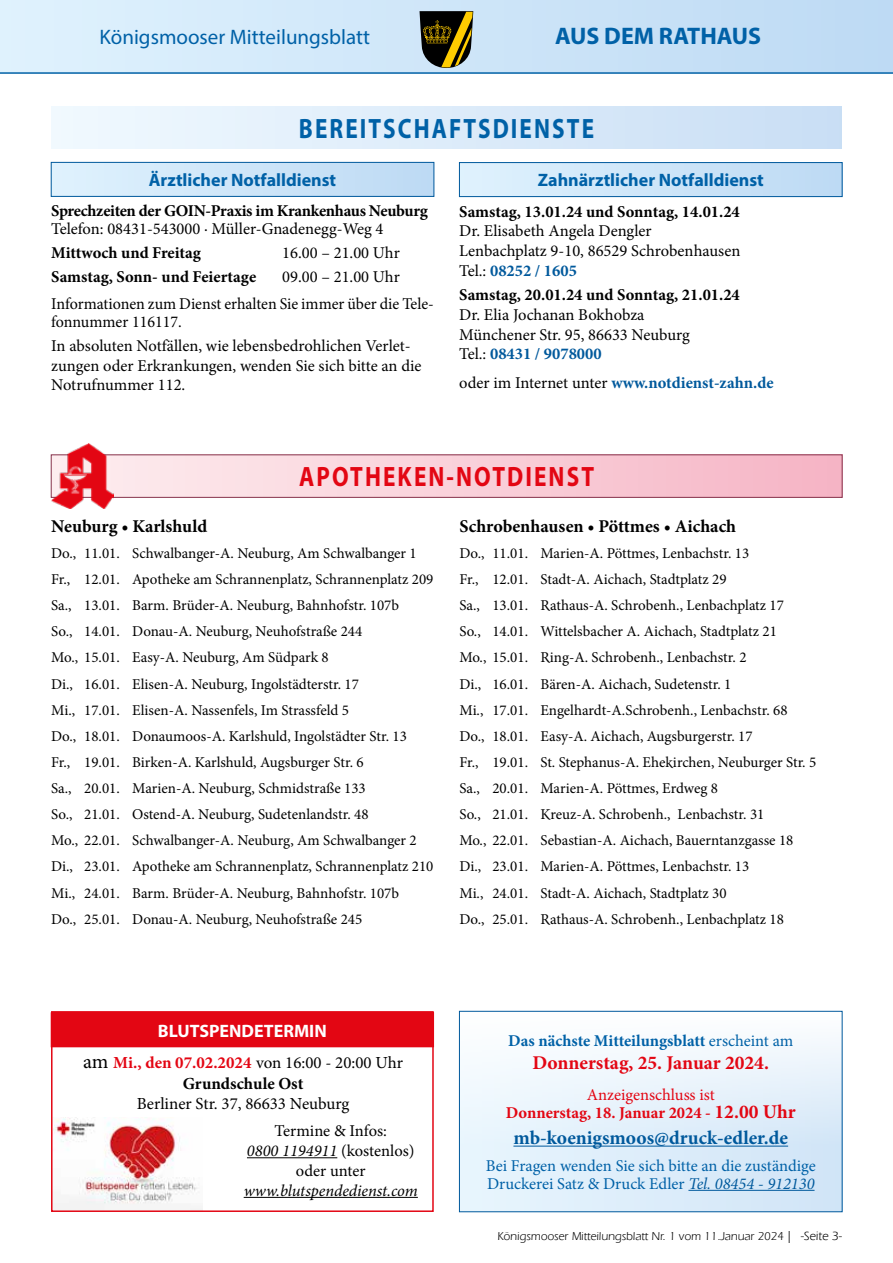
<style>
.page{position:relative;width:893px;height:1263px;background:#fff}
.page>*{position:absolute;margin:0;border:0;box-sizing:border-box;transform-origin:0 0}
.t1{font:700 28.05px "Myriad Pro";letter-spacing:.09em;color:#0061a7;scale:.83 1}
.t2{font:700 28.05px "Myriad Pro";letter-spacing:.09em;color:#e30613;scale:.83 1}
.t3{font:700 24px "Myriad Pro";color:#0061a7}
.t4{font:21px "Myriad Pro";color:#0061a7}
.t5{font:700 19.5px "Minion Pro";color:#00599c}
.t6{font:700 19.5px "Minion Pro";color:#e30613}
.t7{font:700 18px "Myriad Pro";color:#0061a7}
.t8{font:700 18px "Minion Pro";color:#000}
.t9{font:700 18px "Myriad Pro";color:#fff}
.t10{font:700 16.95px/20.2px "Minion Pro";color:#e30613;text-align:center}
.t11{font:16.95px "Minion Pro";color:#000}
.t12{font:16.5px/19.8px "Minion Pro";color:#000}
.t13{font:700 16.5px "Minion Pro";letter-spacing:-.005em;color:#000}
.t14{font:16.5px/18px "Minion Pro";color:#0061a7}
.t15{font:700 16.5px/18px "Minion Pro";color:#e30613;text-align:center}
.t16{font:700 16.5px "Minion Pro";color:#00599c}
.t17{font:700 16.5px "Minion Pro";color:#0061a7}
.t18{font:italic 16.5px "Minion Pro";letter-spacing:-.005em;color:#000}
.t19{font:15px/26.1px "Minion Pro";color:#000}
.t20{font:11.7px "ITC Eras LT";color:#000}
.s1{font-weight:700;color:#00599c}
.s2{font-weight:400;color:#000}
.s3{font-weight:400;font-size:20.25px;color:#000}
.s4{color:#000}
.s5{font-style:italic}
.s6{font-weight:400}
.s7{font-size:19.5px}
.s8{font-style:italic;color:#00599c}
.s9{font-size:12px}
.s10{font-size:12.45px}
</style>
<div class="page">
<div style="left:0;top:0;width:893px;height:72px;background:linear-gradient(to right,#dff2fd,#bedaf4)"></div>
<svg style="left:419px;top:11px;width:54px;height:57px;background:#5a5123"></svg>
<div style="left:51px;top:106px;width:791px;height:43px;background:linear-gradient(to right,#f1f9ff,#c9def5)"></div>
<div style="left:51px;top:162px;width:383px;height:34px;background:linear-gradient(to right,#e0f2fd,#bddaf4)"></div>
<div style="left:51px;top:162px;width:383px;height:35px;border:1px solid #00599c"></div>
<div style="left:459px;top:163px;width:383px;height:34px;background:linear-gradient(to right,#e0f2fd,#bddaf4)"></div>
<div style="left:459px;top:162px;width:383px;height:35px;border:1px solid #00599c"></div>
<hr style="left:0;top:72px;width:893px;height:2px;background:#0061a7">
<div style="left:51px;top:455px;width:791px;height:42px;background:linear-gradient(to right,#fdeff0,#f6b4c5)"></div>
<img style="left:51px;top:444px;width:62px;height:64px">
<img style="left:54px;top:1117px;width:149px;height:92px">
<div style="left:51px;top:1011px;width:383px;height:201px;border:2px solid #e30613"></div>
<svg style="left:461px;top:1040px;width:379px;height:170px"></svg>
<hr style="left:513px;top:1145px;width:275px;height:1px;background:#00599c">
<hr style="left:688px;top:1190px;width:126px;height:1px;background:#00599c">
<div style="left:459px;top:1011px;width:383px;height:201px;border:1px solid #00599c"></div>
<div style="left:51px;top:1013px;width:383px;height:34px;background:#e30613"></div>
<div style="left:51px;top:1012px;width:383px;height:35px;border:1px solid #e30613"></div>
<hr style="left:247px;top:1157px;width:90px;height:1px;background:#000">
<hr style="left:244px;top:1197px;width:174px;height:1px;background:#000">
<h3 class="t4" style="left:100px;top:24px;width:272px">Königsmooser Mitteilungsblatt</h3>
<h2 class="t3" style="left:555px;top:20px;width:207px">AUS DEM RATHAUS</h2>
<h1 class="t1" style="left:299px;top:110px;width:357px">BEREITSCHAFTSDIENSTE</h1>
<p class="t7" style="left:149px;top:168px;width:189px">Ärztlicher Notfalldienst</p>
<p class="t7" style="left:538px;top:169px;width:228px">Zahnärztlicher Notfalldienst</p>
<p class="t13" style="left:459px;top:200px;width:282px">Samstag, 13.01.24 und Sonntag, 14.01.24</p>
<p class="t12" style="left:459px;top:221px;width:283px">Dr. Elisabeth Angela Dengler<br>Lenbachplatz 9-10, 86529 Schrobenhausen<br>Tel.: <span class="s1">08252 / 1605</span></p>
<p class="t13" style="left:459px;top:283px;width:282px">Samstag, 20.01.24 und Sonntag, 21.01.24</p>
<p class="t12" style="left:459px;top:305px;width:232px">Dr. Elia Jochanan Bokhobza<br>Münchener Str. 95, 86633 Neuburg<br>Tel.: <span class="s1">08431 / 9078000</span></p>
<p class="t16" style="left:459px;top:371px;width:316px"><span class="s2">oder im Internet unter</span> www.notdienst-zahn.de</p>
<p class="t13" style="left:51px;top:199px;width:378px">Sprechzeiten der GOIN-Praxis im Krankenhaus Neuburg</p>
<p class="t12" style="left:51px;top:219px;width:334px">Telefon: 08431-543000 · Müller-Gnadenegg-Weg 4</p>
<p class="t13" style="left:51px;top:241px;width:151px">Mittwoch und Freitag</p>
<p class="t12" style="left:282px;top:243px;width:119px">16.00 – 21.00 Uhr</p>
<p class="t13" style="left:51px;top:265px;width:206px">Samstag, Sonn- und Feiertage</p>
<p class="t12" style="left:51px;top:264px;width:384px;line-height:26.5px;text-indent:231px">09.00 – 21.00 Uhr<br>Informationen zum Dienst erhalten Sie immer über die Tele-</p>
<p class="t12" style="left:51px;top:310px;width:361px;line-height:24px">fonnummer 116117.<br>In absoluten Notfällen, wie lebensbedrohlichen Verlet-</p>
<p class="t12" style="left:51px;top:356px;width:372px">zungen oder Erkrankungen, wenden Sie sich bitte an die<br>Notrufnummer 112.</p>
<h1 class="t2" style="left:299px;top:458px;width:357px">APOTHEKEN-NOTDIENST</h1>
<p class="t8" style="left:51px;top:513px;width:158px">Neuburg • Karlshuld</p>
<p class="t19" style="left:51px;top:540px;width:384px">Do., 11.01. Schwalbanger-A. Neuburg, Am Schwalbanger 1<br>Fr., 12.01. Apotheke am Schrannenplatz, Schrannenplatz 209<br>Sa., 13.01. Barm. Brüder-A. Neuburg, Bahnhofstr. 107b<br>So., 14.01. Donau-A. Neuburg, Neuhofstraße 244<br>Mo., 15.01. Easy-A. Neuburg, Am Südpark 8<br>Di., 16.01. Elisen-A. Neuburg, Ingolstädterstr. 17<br>Mi., 17.01. Elisen-A. Nassenfels, Im Strassfeld 5<br>Do., 18.01. Donaumoos-A. Karlshuld, Ingolstädter Str. 13<br>Fr., 19.01. Birken-A. Karlshuld, Augsburger Str. 6<br>Sa., 20.01. Marien-A. Neuburg, Schmidstraße 133<br>So., 21.01. Ostend-A. Neuburg, Sudetenlandstr. 48<br>Mo., 22.01. Schwalbanger-A. Neuburg, Am Schwalbanger 2<br>Di., 23.01. Apotheke am Schrannenplatz, Schrannenplatz 210<br>Mi., 24.01. Barm. Brüder-A. Neuburg, Bahnhofstr. 107b<br>Do., 25.01. Donau-A. Neuburg, Neuhofstraße 245</p>
<p class="t8" style="left:459px;top:513px;width:278px">Schrobenhausen • Pöttmes • Aichach</p>
<p class="t19" style="left:459px;top:540px;width:358px">Do., 11.01. Marien-A. Pöttmes, Lenbachstr. 13<br>Fr., 12.01. Stadt-A. Aichach, Stadtplatz 29<br>Sa., 13.01. Rathaus-A. Schrobenh., Lenbachplatz 17<br>So., 14.01. Wittelsbacher A. Aichach, Stadtplatz 21<br>Mo., 15.01. Ring-A. Schrobenh., Lenbachstr. 2<br>Di., 16.01. Bären-A. Aichach, Sudetenstr. 1<br>Mi., 17.01. Engelhardt-A.Schrobenh., Lenbachstr. 68<br>Do., 18.01. Easy-A. Aichach, Augsburgerstr. 17<br>Fr., 19.01. St. Stephanus-A. Ehekirchen, Neuburger Str. 5<br>Sa., 20.01. Marien-A. Pöttmes, Erdweg 8<br>So., 21.01. Kreuz-A. Schrobenh., Lenbachstr. 31<br>Mo., 22.01. Sebastian-A. Aichach, Bauerntanzgasse 18<br>Di., 23.01. Marien-A. Pöttmes, Lenbachstr. 13<br>Mi., 24.01. Stadt-A. Aichach, Stadtplatz 30<br>Do., 25.01. Rathaus-A. Schrobenh., Lenbachplatz 18</p>
<p class="t9" style="left:158px;top:1019px;width:170px">BLUTSPENDETERMIN</p>
<p class="t10" style="left:83px;top:1052px;width:321px"><span class="s3">am</span> Mi., den 07.02.2024 <span class="s2">von 16:00 - 20:00 Uhr<br></span><span class="s4">Grundschule Ost</span></p>
<p class="t11" style="left:137px;top:1092px;width:214px">Berliner Str. 37, 86633 Neuburg</p>
<p class="t12" style="left:247px;top:1121px;width:169px;text-align:center">Termine &amp; Infos:<br><span class="s5">0800 1194911</span> (kostenlos) oder unter</p>
<p class="t18" style="left:244px;top:1179px;width:176px">www.blutspendedienst.com</p>
<p class="t17" style="left:508px;top:1029px;width:287px">Das nächste Mitteilungsblatt <span class="s6">erscheint am</span></p>
<h3 class="t6" style="left:533px;top:1049px;width:238px">Donnerstag, 25. Januar 2024.</h3>
<p class="t15" style="left:506px;top:1085px;width:291px"><span class="s6">Anzeigenschluss ist<br></span>Donnerstag, 18. Januar 2024 - <span class="s7">12.00 Uhr</span></p>
<h3 class="t5" style="left:513px;top:1124px;width:276px">mb-koenigsmoos@druck-edler.de</h3>
<p class="t14" style="left:486px;top:1156px;width:332px">Bei Fragen wenden Sie sich bitte an die zuständige<br>Druckerei Satz &amp; Druck Edler <span class="s8">Tel. 08454 - 912130</span></p>
<p class="t20" style="left:497px;top:1229px;width:346px">Königsmooser Mitteilungsblatt Nr. 1 vom 11.Januar 2024 <span class="s9">|</span> <span class="s10">-Seite 3-</span></p>
</div>
